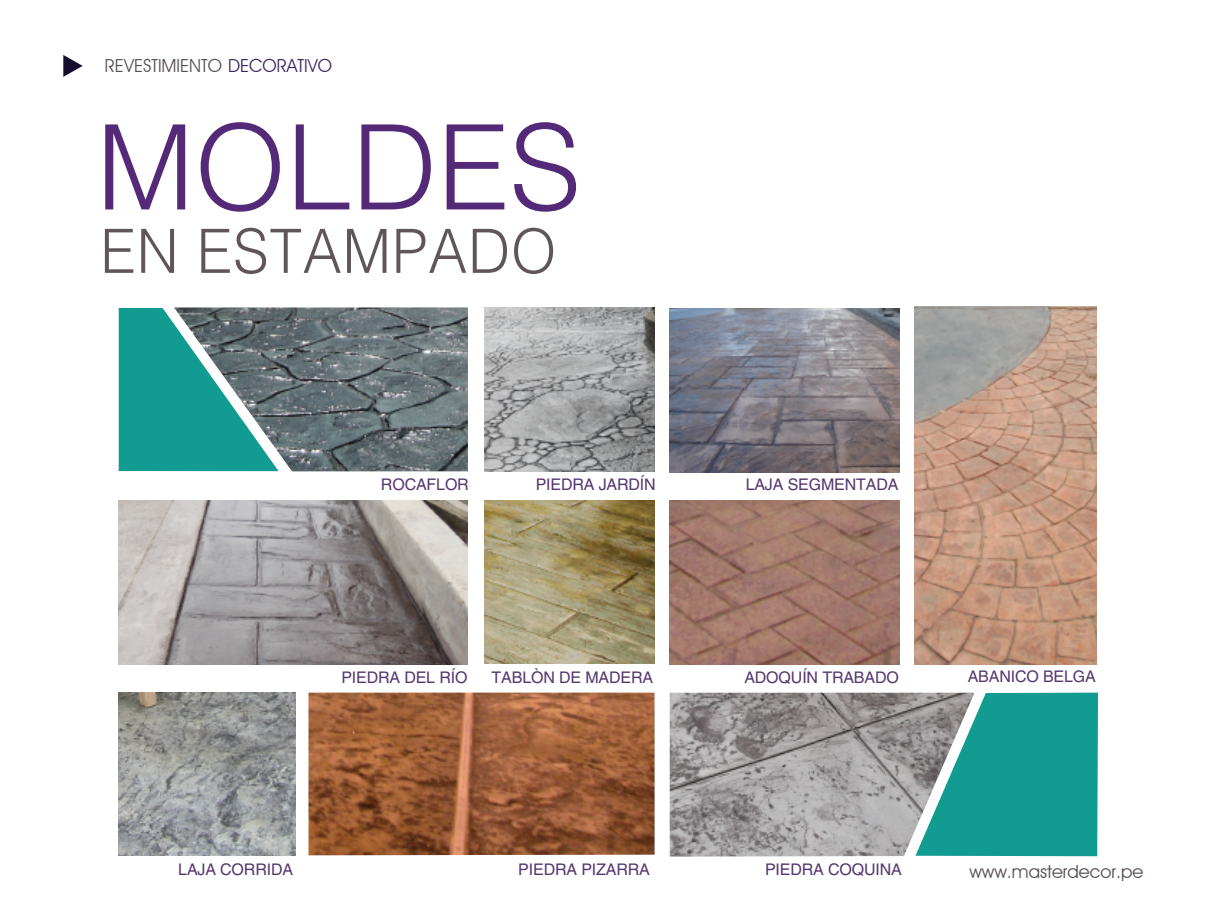
<style>
.page{position:relative;width:1211px;height:921px;background:#fff}
.page>*{position:absolute;margin:0;border:0;box-sizing:border-box;transform-origin:0 0}
.t1{font:300 118px "Helvetica LT Std";color:#542a78}
.t2{font:300 61px "Helvetica LT Std";letter-spacing:.015em;color:#605558;scale:.95 1}
.t3{font:18px "Avant Garde IT Cby BT";color:#574e50}
.t4{font:16px "Helvetica LT Std";letter-spacing:-.01em;color:#56376d}
.s1{color:#3a245d}
</style>
<div class="page">
<img style="left:484px;top:307px;width:171px;height:164px">
<img style="left:914px;top:307px;width:182px;height:358px">
<img style="left:118px;top:692px;width:177px;height:164px">
<img style="left:485px;top:501px;width:169px;height:162px">
<img style="left:119px;top:501px;width:349px;height:164px">
<img style="left:174px;top:307px;width:294px;height:164px">
<img style="left:308px;top:692px;width:346px;height:163px">
<img style="left:669px;top:308px;width:230px;height:164px">
<img style="left:670px;top:500px;width:229px;height:164px">
<div style="left:974px;top:692px;width:124px;height:164px;background:#129b91"></div>
<svg style="left:119px;top:308px;width:160px;height:163px;background:#3a948f"></svg>
<img style="left:670px;top:692px;width:304px;height:164px">
<svg style="left:63px;top:55px;width:20px;height:22px"></svg>
<p class="t3" style="left:105px;top:55px;width:228px">REVESTIMIENTO <span class="s1">DECORATIVO</span></p>
<h1 class="t1" style="left:96px;top:94px;width:487px">MOLDES</h1>
<h2 class="t2" style="left:100px;top:213px;width:481px">EN ESTAMPADO</h2>
<p class="t4" style="left:381px;top:474px;width:89px">ROCAFLOR</p>
<p class="t4" style="left:536px;top:475px;width:122px">PIEDRA JARDÍN</p>
<p class="t4" style="left:746px;top:474px;width:154px">LAJA SEGMENTADA</p>
<p class="t4" style="left:341px;top:668px;width:128px">PIEDRA DEL RÍO</p>
<p class="t4" style="left:492px;top:668px;width:163px">TABLÒN DE MADERA</p>
<p class="t4" style="left:744px;top:668px;width:156px">ADOQUÍN TRABADO</p>
<p class="t4" style="left:968px;top:667px;width:130px">ABANICO BELGA</p>
<p class="t4" style="left:178px;top:860px;width:116px">LAJA CORRIDA</p>
<p class="t4" style="left:518px;top:860px;width:133px">PIEDRA PIZARRA</p>
<p class="t4" style="left:765px;top:860px;width:138px">PIEDRA COQUINA</p>
<p class="t3" style="left:969px;top:860px;width:175px">www.masterdecor.pe</p>
</div>
